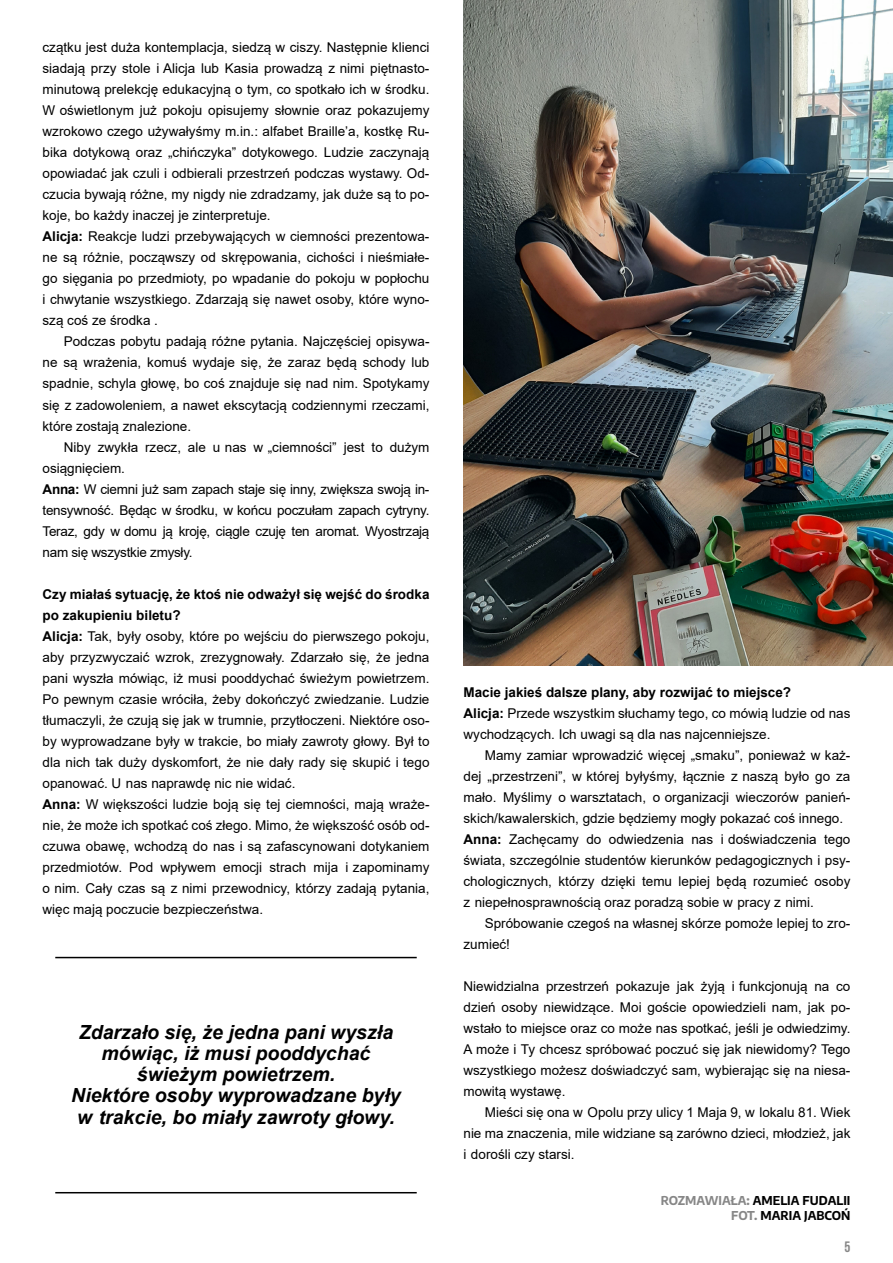
<style>
.page{position:relative;width:893px;height:1263px;background:#fff}
.page>*{position:absolute;margin:0;border:0;box-sizing:border-box;transform-origin:0 0}
.t1{font:italic 700 19.5px/21px "Arial";color:#000;text-align:center}
.t2{font:700 15px "Bebas Neue";color:#878787}
.t3{font:13.5px/21px "Arial";color:#000}
.t4{font:13.5px/21px "Arial";letter-spacing:-.02em;color:#000}
.t5{font:700 12px/15px "Encode Sans";color:#000;text-align:right}
.s1{font-weight:700}
.s2{color:#878787}
</style>
<div class="page">
<img style="left:463px;top:0;width:430px;height:665px">
<hr style="left:55px;top:957px;width:362px;height:1px;background:#000">
<hr style="left:55px;top:1192px;width:362px;height:1px;background:#000">
<p class="t3" style="left:43px;top:37px;width:388px">czątku jest duża kontemplacja, siedzą w ciszy. Następnie klienci siadają przy stole i Alicja lub Kasia prowadzą z nimi piętnasto&shy;minutową prelekcję edukacyjną o tym, co spotkało ich w środku.<br>W oświetlonym już pokoju opisujemy słownie oraz pokazujemy wzrokowo czego używałyśmy m.in.: alfabet Braille’a, kostkę Ru&shy;bika dotykową oraz „chińczyka” dotykowego. Ludzie zaczynają opowiadać jak czuli i odbierali przestrzeń podczas wystawy. Od&shy;czucia bywają różne, my nigdy nie zdradzamy, jak duże są to po&shy;koje, bo każdy inaczej je zinterpretuje.<br><span class="s1">Alicja:</span> Reakcje ludzi przebywających w ciemności prezentowa&shy;ne są różnie, począwszy od skrępowania, cichości i nieśmiałe&shy;go sięgania po przedmioty, po wpadanie do pokoju w popłochu i chwytanie wszystkiego. Zdarzają się nawet osoby, które wyno&shy;szą coś ze środka .</p>
<p class="t3" style="left:43px;top:331px;width:388px;text-align:justify;text-indent:21px">Podczas pobytu padają różne pytania. Najczęściej opisywa&shy;ne są wrażenia, komuś wydaje się, że zaraz będą schody lub spadnie, schyla głowę, bo coś znajduje się nad nim. Spotykamy się z zadowoleniem, a nawet ekscytacją codziennymi rzeczami, które zostają znalezione.</p>
<p class="t4" style="left:43px;top:436px;width:388px;text-indent:21px">Niby zwykła rzecz, ale u nas w „ciemności” jest to dużym osiągnięciem.<br><span class="s1">Anna:</span> W ciemni już sam zapach staje się inny, zwiększa swoją in&shy;tensywność. Będąc w środku, w końcu poczułam zapach cytryny.<br>Teraz, gdy w domu ją kroję, ciągle czuję ten aromat. Wyostrzają nam się wszystkie zmysły.</p>
<p class="t3" style="left:43px;top:583px;width:388px"><span class="s1">Czy miałaś sytuację, że ktoś nie odważył się wejść do środka po zakupieniu biletu?<br>Alicja:</span> Tak, były osoby, które po wejściu do pierwszego pokoju, aby przyzwyczaić wzrok, zrezygnowały. Zdarzało się, że jedna pani wyszła mówiąc, iż musi pooddychać świeżym powietrzem.<br>Po pewnym czasie wróciła, żeby dokończyć zwiedzanie. Ludzie tłumaczyli, że czują się jak w trumnie, przytłoczeni. Niektóre oso&shy;by wyprowadzane były w trakcie, bo miały zawroty głowy. Był to dla nich tak duży dyskomfort, że nie dały rady się skupić i tego opanować. U nas naprawdę nic nie widać.<br><span class="s1">Anna:</span> W większości ludzie boją się tej ciemności, mają wraże&shy;nie, że może ich spotkać coś złego. Mimo, że większość osób od&shy;czuwa obawę, wchodzą do nas i są zafascynowani dotykaniem przedmiotów. Pod wpływem emocji strach mija i zapominamy o nim. Cały czas są z nimi przewodnicy, którzy zadają pytania, więc mają poczucie bezpieczeństwa.</p>
<h1 class="t1" style="left:71px;top:1023px;width:331px">Zdarzało się, że jedna pani wyszła mówiąc, iż musi pooddychać świeżym powietrzem.<br>Niektóre osoby wyprowadzane były w trakcie, bo miały zawroty głowy.</h1>
<p class="t3" style="left:463px;top:681px;width:388px"><span class="s1">Macie jakieś dalsze plany, aby rozwijać to miejsce?<br>Alicja:</span> Przede wszystkim słuchamy tego, co mówią ludzie od nas wychodzących. Ich uwagi są dla nas najcenniejsze.</p>
<p class="t3" style="left:463px;top:744px;width:388px;text-indent:21px">Mamy zamiar wprowadzić więcej „smaku”, ponieważ w każ&shy;dej „przestrzeni”, w której byłyśmy, łącznie z naszą było go za mało. Myślimy o warsztatach, o organizacji wieczorów panień&shy;skich/kawalerskich, gdzie będziemy mogły pokazać coś innego.<br><span class="s1">Anna:</span> Zachęcamy do odwiedzenia nas i doświadczenia tego świata, szczególnie studentów kierunków pedagogicznych i psy&shy;chologicznych, którzy dzięki temu lepiej będą rozumieć osoby z niepełnosprawnością oraz poradzą sobie w pracy z nimi.</p>
<p class="t3" style="left:463px;top:912px;width:388px;text-indent:21px">Spróbowanie czegoś na własnej skórze pomoże lepiej to zro&shy;zumieć!</p>
<p class="t3" style="left:463px;top:975px;width:388px;text-align:justify">Niewidzialna przestrzeń pokazuje jak żyją i funkcjonują na co dzień osoby niewidzące. Moi goście opowiedzieli nam, jak po&shy;wstało to miejsce oraz co może nas spotkać, jeśli je odwiedzimy.<br>A może i Ty chcesz spróbować poczuć się jak niewidomy? Tego wszystkiego możesz doświadczyć sam, wybierając się na niesa&shy;mowitą wystawę.</p>
<p class="t3" style="left:463px;top:1101px;width:388px;text-align:justify;text-indent:21px">Mieści się ona w Opolu przy ulicy 1 Maja 9, w lokalu 81. Wiek nie ma znaczenia, mile widziane są zarówno dzieci, młodzież, jak i dorośli czy starsi.</p>
<p class="t5" style="left:661px;top:1193px;width:191px"><span class="s2">ROZMAWIAŁA:</span> AMELIA FUDALII<br><span class="s2">FOT.</span> MARIA JABCOŃ</p>
<p class="t2" style="left:844px;top:1238px;width:7px">5</p>
</div>
